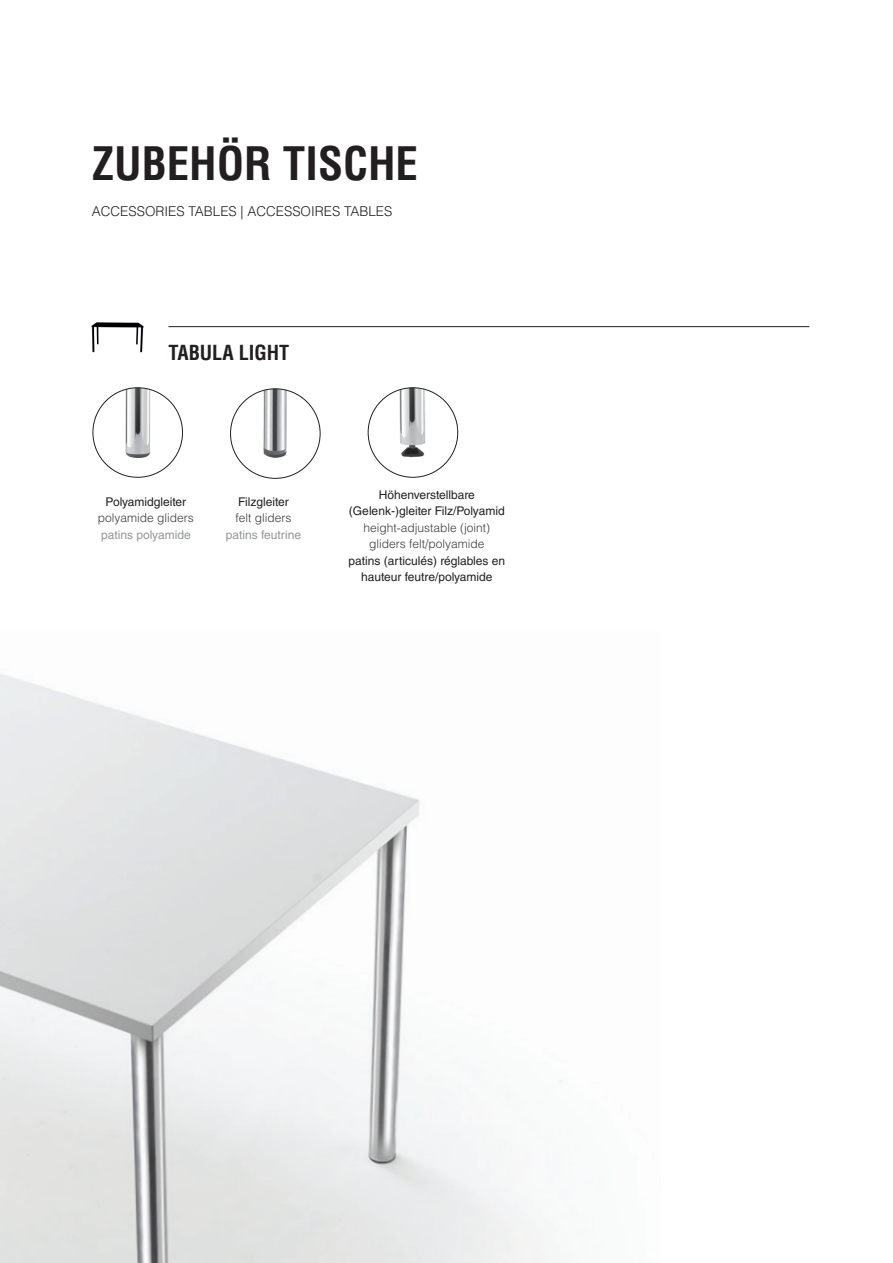
<style>
.page{position:relative;width:893px;height:1263px;background:#fff}
.page>*{position:absolute;margin:0;border:0;box-sizing:border-box;transform-origin:0 0}
.t1{font:700 condensed 45px "Helvetica LT Std";color:#231f20}
.t2{font:700 condensed 20.25px "Helvetica LT Std";color:#231f20}
.t3{font:300 13.5px "Helvetica LT Std";color:#231f20}
.t4{font:12px/16.5px "Helvetica LT Std";color:#231f20;text-align:center}
.t5{font:300 12px/16.5px "Helvetica LT Std";color:#3e3e3f;text-align:center}
.t6{font:12px "Helvetica LT Std";color:#939598}
</style>
<div class="page">
<img style="left:0;top:673px;width:562px;height:590px">
<hr style="left:168px;top:326px;width:641px;height:1px;background:#231f20">
<img style="left:91px;top:322px;width:53px;height:31px">
<img style="left:125px;top:388px;width:25px;height:70px">
<img style="left:239px;top:389px;width:68px;height:77px">
<img style="left:368px;top:432px;width:89px;height:34px">
<h1 class="t1" style="left:92px;top:135px;width:328px">ZUBEHÖR TISCHE</h1>
<p class="t3" style="left:92px;top:203px;width:302px">ACCESSORIES TABLES | ACCESSOIRES TABLES</p>
<h2 class="t2" style="left:168px;top:340px;width:122px">TABULA LIGHT</h2>
<p class="t4" style="left:106px;top:493px;width:82px">Polyamidgleiter</p>
<p class="t5" style="left:98px;top:510px;width:97px">polyamide gliders</p>
<p class="t6" style="left:101px;top:528px;width:91px">patins polyamide</p>
<p class="t4" style="left:238px;top:493px;width:52px">Filzgleiter</p>
<p class="t5" style="left:235px;top:510px;width:58px">felt gliders</p>
<p class="t6" style="left:226px;top:528px;width:77px">patins feutrine</p>
<p class="t4" style="left:349px;top:486px;width:157px">Höhenverstellbare (Gelenk-)gleiter Filz/Polyamid</p>
<p class="t5" style="left:363px;top:519px;width:128px">height-adjustable (joint) gliders felt/polyamide</p>
<p class="t4" style="left:348px;top:552px;width:158px">patins (articulés) réglables en hauteur feutre/polyamide</p>
</div>
